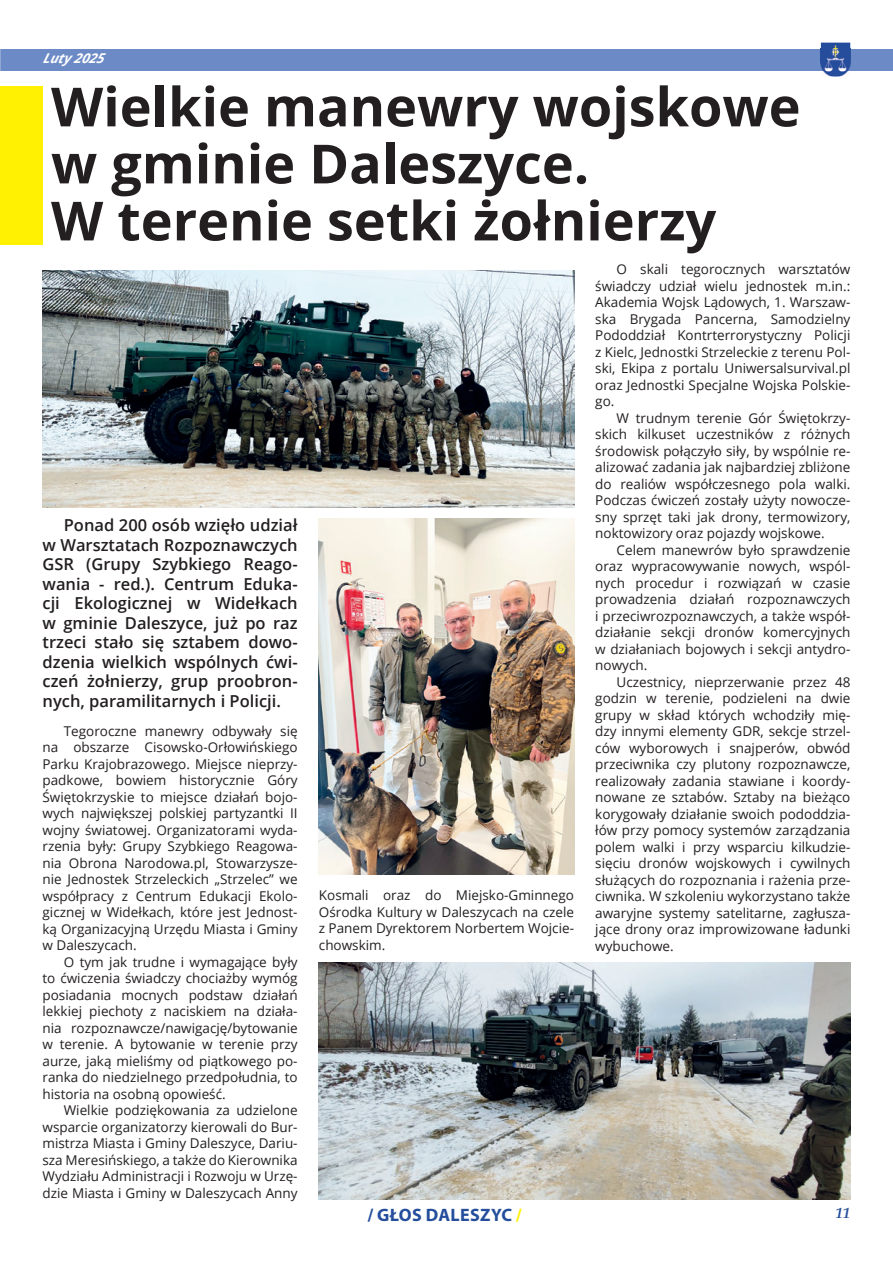
<style>
.page{position:relative;width:893px;height:1263px;background:#fff}
.page>*{position:absolute;margin:0;border:0;box-sizing:border-box;transform-origin:0 0}
.t1{font:700 54px/57px "Open Sans";color:#231f20}
.t2{font:700 18px "Myriad Pro";letter-spacing:.02em;color:#244e9c}
.t3{font:600 16.5px/19.5px "Open Sans";color:#231f20;text-align:justify}
.t4{font:italic 700 15px "Palatino Linotype";color:#244e9c}
.t5{font:13.5px/16.5px "Open Sans";color:#231f20;text-align:justify}
.t6{font:italic 700 13.5px "Open Sans";color:#fff}
.s1{color:#fff101}
</style>
<div class="page">
<div style="left:0;top:49px;width:893px;height:21px;background:#6c8bc6"></div>
<img style="left:821px;top:43px;width:29px;height:34px">
<img style="left:821px;top:49px;width:29px;height:21px">
<div style="left:0;top:86px;width:43px;height:158px;background:#fff101"></div>
<img style="left:319px;top:962px;width:531px;height:237px">
<img style="left:43px;top:271px;width:531px;height:236px">
<img style="left:319px;top:518px;width:255px;height:356px">
<p class="t6" style="left:43px;top:49px;width:67px">Luty 2025</p>
<h1 class="t1" style="left:51px;top:77px;width:751px">Wielkie manewry wojskowe w gminie Daleszyce.<br>W terenie setki żołnierzy</h1>
<p class="t3" style="left:43px;top:515px;width:257px;text-indent:21px">Ponad 200 osób wzięło udział w Warsztatach Rozpoznawczych GSR (Grupy Szybkiego Reago&shy;wania - red.). Centrum Eduka&shy;cji Ekologicznej w Widełkach w gminie Daleszyce, już po raz trzeci stało się sztabem dowo&shy;dzenia wielkich wspólnych ćwi&shy;czeń żołnierzy, grup proobron&shy;nych, paramilitarnych i Policji.</p>
<p class="t5" style="left:43px;top:722px;width:257px;text-indent:21px">Tegoroczne manewry odbywały się na obszarze Cisowsko-Orłowińskiego Parku Krajobrazowego. Miejsce nieprzy&shy;padkowe, bowiem historycznie Góry Świętokrzyskie to miejsce działań bojo&shy;wych największej polskiej partyzantki II wojny światowej. Organizatorami wyda&shy;rzenia były: Grupy Szybkiego Reagowa&shy;nia Obrona Narodowa.pl, Stowarzysze&shy;nie Jednostek Strzeleckich „Strzelec” we współpracy z Centrum Edukacji Ekolo&shy;gicznej w Widełkach, które jest Jednost&shy;ką Organizacyjną Urzędu Miasta i Gminy w Daleszycach.</p>
<p class="t5" style="left:43px;top:953px;width:257px;text-indent:21px">O tym jak trudne i wymagające były to ćwiczenia świadczy chociażby wymóg posiadania mocnych podstaw działań lekkiej piechoty z naciskiem na działa&shy;nia rozpoznawcze/nawigację/bytowanie w terenie. A bytowanie w terenie przy aurze, jaką mieliśmy od piątkowego po&shy;ranka do niedzielnego przedpołudnia, to historia na osobną opowieść.</p>
<p class="t5" style="left:43px;top:1102px;width:257px;text-indent:21px">Wielkie podziękowania za udzielone wsparcie organizatorzy kierowali do Bur&shy;mistrza Miasta i Gminy Daleszyce, Dariu&shy;sza Meresińskiego, a także do Kierownika Wydziału Administracji i Rozwoju w Urzę&shy;dzie Miasta i Gminy w Daleszycach Anny</p>
<p class="t5" style="left:319px;top:886px;width:257px">Kosmali oraz do Miejsko-Gminnego Ośrodka Kultury w Daleszycach na czele z Panem Dyrektorem Norbertem Wojcie&shy;chowskim.</p>
<p class="t5" style="left:595px;top:261px;width:257px;text-indent:21px">O skali tegorocznych warsztatów świadczy udział wielu jednostek m.in.:<br>Akademia Wojsk Lądowych, 1. Warszaw&shy;ska Brygada Pancerna, Samodzielny Pododdział Kontrterrorystyczny Policji z Kielc, Jednostki Strzeleckie z terenu Pol&shy;ski, Ekipa z portalu Uniwersalsurvival.pl oraz Jednostki Specjalne Wojska Polskie&shy;go.</p>
<p class="t5" style="left:595px;top:409px;width:257px;text-indent:21px">W trudnym terenie Gór Świętokrzy&shy;skich kilkuset uczestników z różnych środowisk połączyło siły, by wspólnie re&shy;alizować zadania jak najbardziej zbliżone do realiów współczesnego pola walki.<br>Podczas ćwiczeń zostały użyty nowocze&shy;sny sprzęt taki jak drony, termowizory, noktowizory oraz pojazdy wojskowe.</p>
<p class="t5" style="left:595px;top:541px;width:257px;text-indent:21px">Celem manewrów było sprawdzenie oraz wypracowywanie nowych, wspól&shy;nych procedur i rozwiązań w czasie prowadzenia działań rozpoznawczych i przeciwrozpoznawczych, a także współ&shy;działanie sekcji dronów komercyjnych w działaniach bojowych i sekcji antydro&shy;nowych.</p>
<p class="t5" style="left:595px;top:673px;width:257px;text-indent:21px">Uczestnicy, nieprzerwanie przez 48 godzin w terenie, podzieleni na dwie grupy w skład których wchodziły mię&shy;dzy innymi elementy GDR, sekcje strzel&shy;ców wyborowych i snajperów, obwód przeciwnika czy plutony rozpoznawcze, realizowały zadania stawiane i koordy&shy;nowane ze sztabów. Sztaby na bieżąco korygowały działanie swoich pododdzia&shy;łów przy pomocy systemów zarządzania polem walki i przy wsparciu kilkudzie&shy;sięciu dronów wojskowych i cywilnych służących do rozpoznania i rażenia prze&shy;ciwnika. W szkoleniu wykorzystano także awaryjne systemy satelitarne, zagłusza&shy;jące drony oraz improwizowane ładunki wybuchowe.</p>
<h2 class="t2" style="left:367px;top:1203px;width:156px">/ GŁOS DALESZYC <span class="s1">/</span></h2>
<p class="t4" style="left:835px;top:1202px;width:16px">11</p>
</div>
